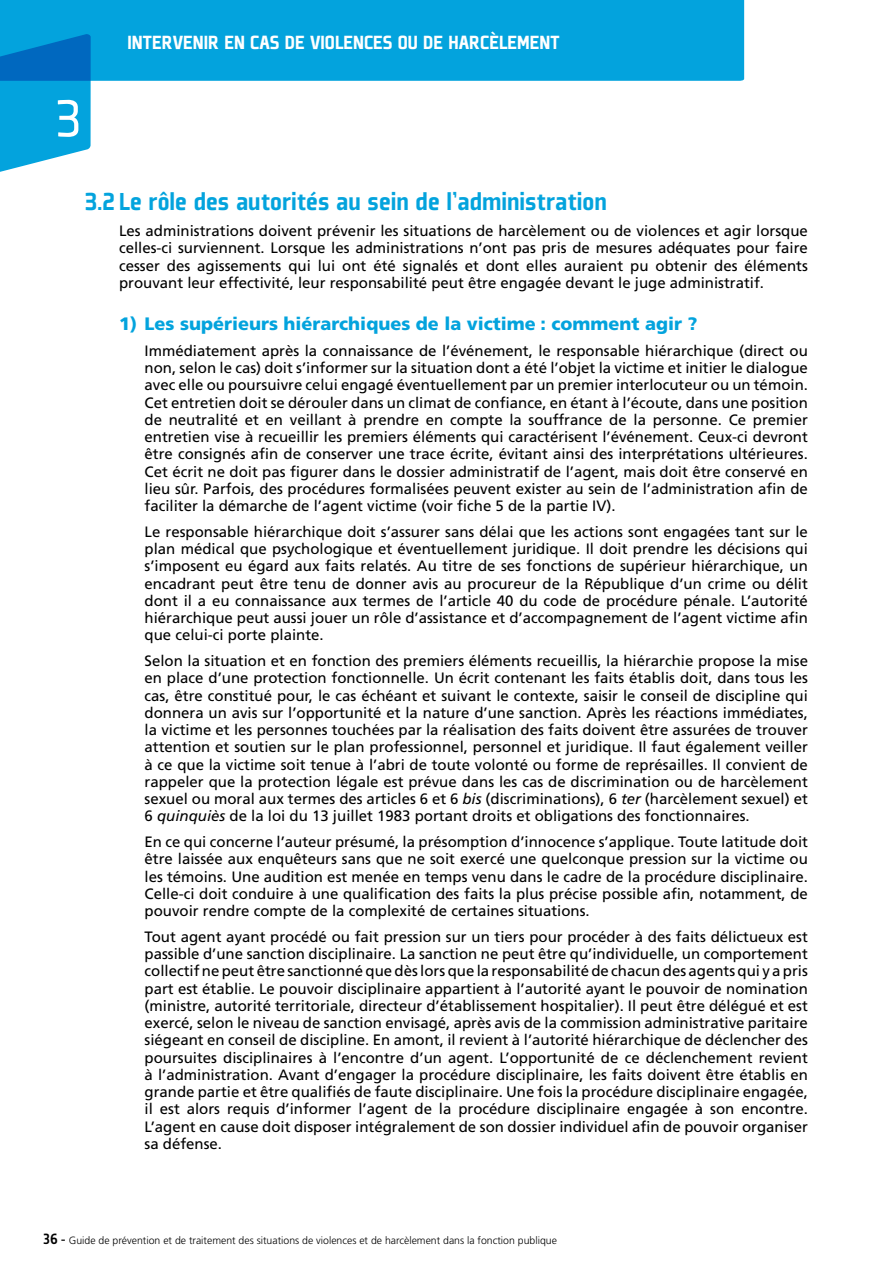
<style>
.page{position:relative;width:893px;height:1263px;background:#fff}
.page>*{position:absolute;margin:0;border:0;box-sizing:border-box;transform-origin:0 0}
.t1{font:57px "Plexes";color:#fff}
.t2{font:900 27px "Plexes";color:#03a3dd}
.t3{font:900 21px "Plexes";color:#fff}
.t4{font:900 18px "Frutiger LT Std";color:#03a3dd}
.t5{font:15px/17.2px "Frutiger";color:#000;text-align:justify}
.t6{font:300 10.5px "Frutiger";color:#000}
.s1{font-style:italic}
.s2{font-family:"Section Bold Caps";font-weight:400;font-size:15px}
</style>
<div class="page">
<div style="left:0;top:0;width:744px;height:81px;background:#03a3dd"></div>
<svg style="left:0;top:34px;width:91px;height:138px;background:#189bd8"></svg>
<h1 class="t1" style="left:55px;top:88px;width:29px">3</h1>
<h3 class="t3" style="left:128px;top:31px;width:15px">INTERVENIR</h3>
<h3 class="t3" style="left:224px;top:31px;width:96px">EN CASDE VIOLENCES</h3>
<h3 class="t3" style="left:398px;top:31px;width:83px">OU DE HARCÈLEMENT</h3>
<h2 class="t2" style="left:85px;top:187px;width:523px">3.2 LE RÔLE DES AUTORITÉS AU SEIN DE L’ADMINISTRATION</h2>
<p class="t5" style="left:119px;top:222px;width:690px">Les administrations doivent prévenir les situations de harcèlement ou de violences et agir lorsque celles-ci surviennent. Lorsque les administrations n’ont pas pris de mesures adéquates pour faire cesser des agissements qui lui ont été signalés et dont elles auraient pu obtenir des éléments prouvant leur effectivité, leur responsabilité peut être engagée devant le juge administratif.</p>
<p class="t4" style="left:119px;top:313px;width:580px">1) Les supérieurs hiérarchiques de la victime : comment agir ?</p>
<p class="t5" style="left:145px;top:342px;width:665px">I mmédiatement après la connaissance de l’événement, le responsable hiérarchique (direct ou non, selon le cas) doit s’informer sur la situation dont a été l’objet la victime et initier le dialogue avec elle ou poursuivre celui engagé éventuellement par un premier interlocuteur ou un témoin.<br>Cet entretien doit se dérouler dans un climat de confiance, en étant à l’écoute, dans une position de neutralité et en veillant à prendre en compte la souffrance de la personne. Ce premier entretien vise à recueillir les premiers éléments qui caractérisent l’événement. Ceux-ci devront être consignés afin de conserver une trace écrite, évitant ainsi des interprétations ultérieures.<br>Cet écrit ne doit pas figurer dans le dossier administratif de l’agent, mais doit être conservé en lieu sûr. Parfois, des procédures formalisées peuvent exister au sein de l’administration afin de faciliter la démarche de l’agent victime (voir fiche 5 de la partie IV).</p>
<p class="t5" style="left:145px;top:523px;width:665px">Le responsable hiérarchique doit s’assurer sans délai que les actions sont engagées tant sur le plan médical que psychologique et éventuellement juridique. I l doit prendre les décisions qui s’imposent eu égard aux faits relatés. Au titre de ses fonctions de supérieur hiérarchique, un encadrant peut être tenu de donner avis au procureur de la République d’un crime ou délit dont il a eu connaissance aux termes de l’article 40 du code de procédure pénale. L’autorité hiérarchique peut aussi jouer un rôle d’assistance et d’accompagnement de l’agent victime afin que celui-ci porte plainte.</p>
<p class="t5" style="left:145px;top:652px;width:665px">Selon la situation et en fonction des premiers éléments recueillis, la hiérarchie propose la mise en place d’une protection fonctionnelle. Un écrit contenant les faits établis doit, dans tous les cas, être constitué pour, le cas échéant et suivant le contexte, saisir le conseil de discipline qui donnera un avis sur l’opportunité et la nature d’une sanction. Après les réactions immédiates, la victime et les personnes touchées par la réalisation des faits doivent être assurées de trouver attention et soutien sur le plan professionnel, personnel et juridique. I l faut également veiller à ce que la victime soit tenue à l’abri de toute volonté ou forme de représailles. I l convient de rappeler que la protection légale est prévue dans les cas de discrimination ou de harcèlement sexuel ou moral aux termes des articles 6 et 6 <span class="s1">bis</span> (discriminations), 6 <span class="s1">ter</span> (harcèlement sexuel) et 6 <span class="s1">quinquiès</span> de la loi du 13 juillet 1983 portant droits et obligations des fonctionnaires.</p>
<p class="t5" style="left:145px;top:833px;width:665px">En ce qui concerne l’auteur présumé, la présomption d’innocence s’applique. Toute latitude doit être laissée aux enquêteurs sans que ne soit exercé une quelconque pression sur la victime ou les témoins. Une audition est menée en temps venu dans le cadre de la procédure disciplinaire.<br>Celle-ci doit conduire à une qualification des faits la plus précise possible afin, notamment, de pouvoir rendre compte de la complexité de certaines situations.</p>
<p class="t5" style="left:145px;top:928px;width:665px">Tout agent ayant procédé ou fait pression sur un tiers pour procéder à des faits délictueux est passible d’une sanction disciplinaire. La sanction ne peut être qu’individuelle, un comportement collectif ne peut être sanctionné que dès lors que la responsabilité de chacun des agents qui y a pris part est établie. Le pouvoir disciplinaire appartient à l’autorité ayant le pouvoir de nomination (ministre, autorité territoriale, directeur d’établissement hospitalier). I l peut être délégué et est exercé, selon le niveau de sanction envisagé, après avis de la commission administrative paritaire siégeant en conseil de discipline. En amont, il revient à l’autorité hiérarchique de déclencher des poursuites disciplinaires à l’encontre d’un agent. L’opportunité de ce déclenchement revient à l’administration. Avant d’engager la procédure disciplinaire, les faits doivent être établis en grande partie et être qualifiés de faute disciplinaire. Une fois la procédure disciplinaire engagée, il est alors requis d’informer l’agent de la procédure disciplinaire engagée à son encontre.<br>L’agent en cause doit disposer intégralement de son dossier individuel afin de pouvoir organiser sa défense.</p>
<p class="t6" style="left:43px;top:1235px;width:516px"><span class="s2">36 -</span> Guide de prévention et de traitement des situations de violences et de harcèlement dans la fonction publique</p>
</div>
